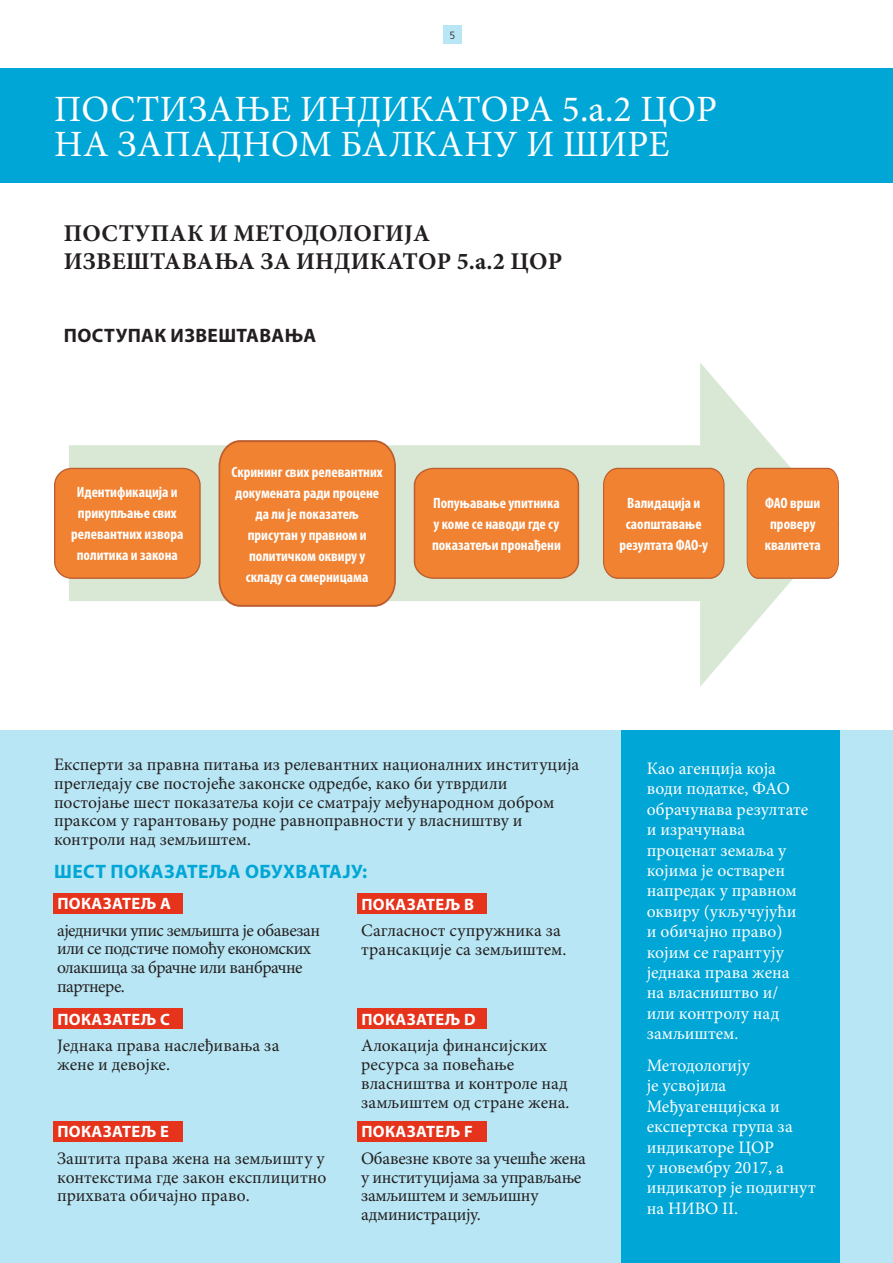
<style>
.page{position:relative;width:893px;height:1263px;background:#fff}
.page>*{position:absolute;margin:0;border:0;box-sizing:border-box;transform-origin:0 0}
.t1{font:37.2px/35.1px "Minion Pro";letter-spacing:.01em;color:#fff}
.t2{font:700 24px "Minion Pro";letter-spacing:.01em;color:#231f20}
.t3{font:700 19.5px "Myriad Pro";letter-spacing:.02em;color:#00a6d6}
.t4{font:700 19.5px "Myriad Pro";letter-spacing:.02em;color:#231f20}
.t5{font:17.55px/18.9px "Minion Pro";color:#231f20}
.t6{font:17.55px/20.4px "Minion Pro";color:#fff}
.t7{font:17.55px/18.9px "Minion Pro";letter-spacing:-.03em;color:#231f20}
.t8{font:17.55px/18.9px "Minion Pro";letter-spacing:-.02em;color:#231f20}
.t9{font:700 16.5px "Myriad Pro";letter-spacing:.02em;color:#fff}
.t10{font:700 condensed 15px/21px "Myriad Pro";color:#fff;text-align:center}
.t11{font:300 10.5px "Frutiger LT Std";color:#231f20}
</style>
<div class="page">
<div style="left:0;top:730px;width:893px;height:533px;background:#b8e6f4"></div>
<div style="left:621px;top:730px;width:219px;height:533px;background:#00a6d6"></div>
<div style="left:54px;top:893px;width:129px;height:20px;background:#e6331c"></div>
<div style="left:54px;top:1008px;width:129px;height:21px;background:#e6331c"></div>
<div style="left:54px;top:1122px;width:129px;height:20px;background:#e6331c"></div>
<div style="left:357px;top:893px;width:129px;height:20px;background:#e6331c"></div>
<div style="left:357px;top:1008px;width:129px;height:21px;background:#e6331c"></div>
<div style="left:357px;top:1122px;width:129px;height:20px;background:#e6331c"></div>
<svg style="left:69px;top:363px;width:771px;height:324px"></svg>
<div style="left:54px;top:468px;width:147px;height:111px;background:#f18232"></div>
<div style="left:219px;top:440px;width:177px;height:167px;background:#f18232"></div>
<div style="left:414px;top:468px;width:165px;height:111px;background:#f18232"></div>
<div style="left:603px;top:468px;width:122px;height:111px;background:#f18232"></div>
<div style="left:747px;top:468px;width:92px;height:111px;background:#f18232"></div>
<div style="left:0;top:68px;width:893px;height:115px;background:#00a6d6"></div>
<div style="left:443px;top:26px;width:18px;height:18px;background:#b8e6f4"></div>
<p class="t11" style="left:449px;top:29px;width:7px">5</p>
<p class="t1" style="left:54px;top:91px;width:664px">ПОСТИЗАЊЕ ИНДИКАТОРА 5.a.2 ЦОР<br>НА ЗАПАДНОМ БАЛКАНУ И ШИРЕ</p>
<p class="t2" style="left:64px;top:217px;width:368px">ПОСТУПАК И МЕТОДОЛОГИЈА</p>
<p class="t2" style="left:64px;top:244px;width:500px">ИЗВЕШТАВАЊА ЗА ИНДИКАТОР 5.a.2 ЦОР</p>
<p class="t4" style="left:64px;top:324px;width:254px">ПОСТУПАК ИЗВЕШТАВАЊА</p>
<p class="t10" style="left:71px;top:482px;width:114px">Идентификација и прикупљање свих релевантних извора политика и закона</p>
<p class="t10" style="left:232px;top:461px;width:153px">Скрининг свих релевантних докумената ради процене да ли је показатељ присутан у правном и политичком оквиру у складу са смерницама</p>
<p class="t10" style="left:432px;top:493px;width:130px;text-align:justify">Попуњавање упитника у коме се наводи где су показатељи пронађени</p>
<p class="t10" style="left:619px;top:493px;width:90px">Валидација и саопштавање резултата ФАО-у</p>
<p class="t10" style="left:765px;top:493px;width:57px">ФАО врши проверу квалитета</p>
<p class="t5" style="left:54px;top:755px;width:527px">Експерти за правна питања из релевантних националних институција прегледају све постојеће законске одредбе, како би утврдили постојање шест показатеља који се сматрају међународном добром праксом у гарантовању родне равноправности у власништву и контроли над земљиштем.</p>
<p class="t3" style="left:54px;top:860px;width:314px">ШЕСТ ПОКАЗАТЕЉА ОБУХВАТАЈУ:</p>
<p class="t9" style="left:57px;top:894px;width:115px">ПОКАЗАТЕЉ A</p>
<p class="t7" style="left:57px;top:920px;width:265px">аједнички упис земљишта је обавезан или се подстиче помоћу економских олакшица за брачне или ванбрачне партнере.</p>
<p class="t9" style="left:57px;top:1010px;width:114px">ПОКАЗАТЕЉ C</p>
<p class="t5" style="left:57px;top:1036px;width:224px">Једнака права наслеђивања за жене и девојке.</p>
<p class="t9" style="left:57px;top:1122px;width:113px">ПОКАЗАТЕЉ E</p>
<p class="t5" style="left:57px;top:1149px;width:271px;text-align:justify">Заштита права жена на земљишту у контекстима где закон експлицитно прихвата обичајно право.</p>
<p class="t9" style="left:361px;top:895px;width:114px">ПОКАЗАТЕЉ B</p>
<p class="t5" style="left:361px;top:921px;width:207px">Сагласност супружника за трансакције са земљиштем.</p>
<p class="t9" style="left:361px;top:1010px;width:116px">ПОКАЗАТЕЉ D</p>
<p class="t5" style="left:361px;top:1036px;width:210px">Алокација финансијских ресурса за повећање власништва и контроле над замљиштем од стране жена.</p>
<p class="t9" style="left:361px;top:1122px;width:113px">ПОКАЗАТЕЉ F</p>
<p class="t8" style="left:361px;top:1149px;width:226px">Обавезне квоте за учешће жена у институцијама за управљање замљиштем и земљишну администрацију.</p>
<p class="t6" style="left:647px;top:758px;width:163px">Као агенција која води податке, ФАО обрачунава резултате и израчунава проценат земаља у којима је остварен напредак у правном оквиру (укључујући и обичајно право) којим се гарантују једнака права жена на власништво и/ или контролу над замљиштем.</p>
<p class="t6" style="left:647px;top:1055px;width:171px">Методологију<br>је усвојила<br>Међуагенцијска и експертска група за индикаторе ЦОР<br>у новембру 2017, а индикатор је подигнут на НИВО II.</p>
</div>
